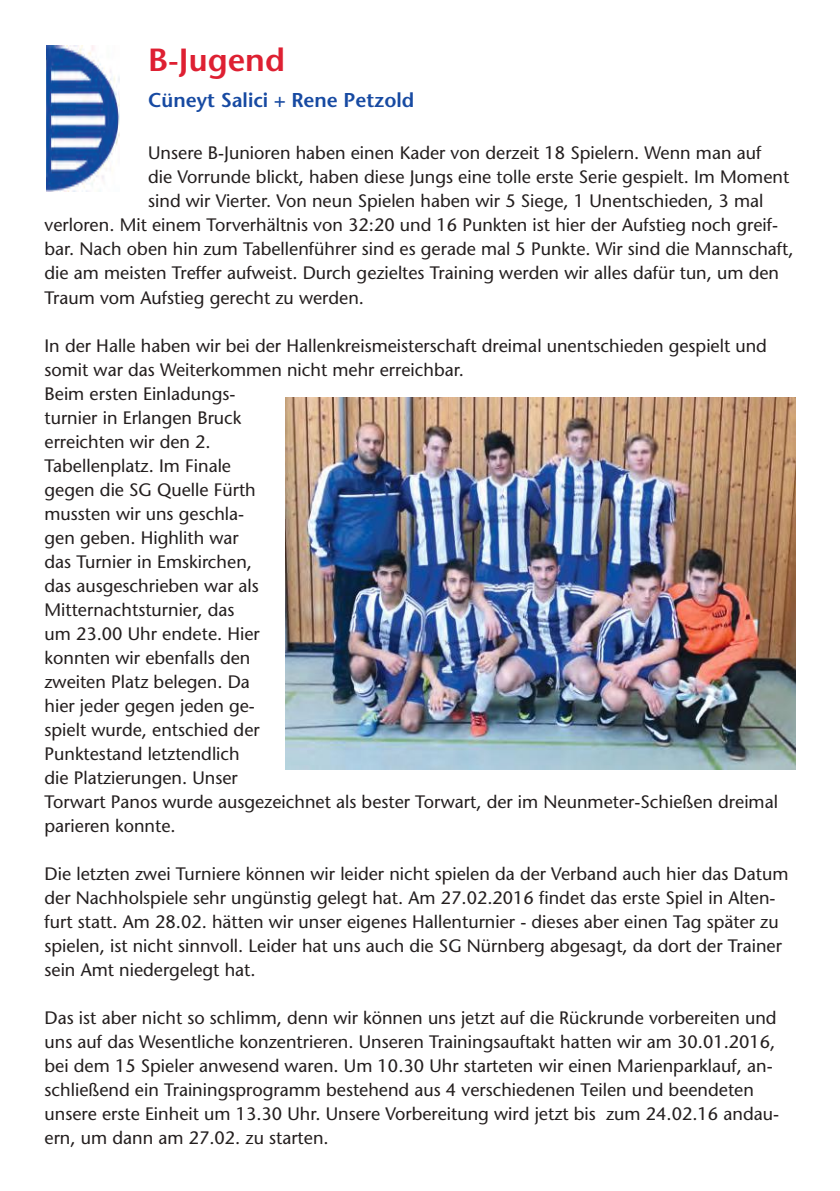
<style>
.page{position:relative;width:840px;height:1191px;background:#fff}
.page>*{position:absolute;margin:0;border:0;box-sizing:border-box;transform-origin:0 0}
.t1{font:600 32px "Stone Sans";color:#de2032}
.t2{font:600 20px "Stone Sans";color:#174aa2}
.t3{font:18px/24px "Stone Sans";color:#241f1f}
</style>
<div class="page">
<img style="left:46px;top:45px;width:74px;height:146px">
<img style="left:285px;top:397px;width:510px;height:372px">
<h1 class="t1" style="left:148px;top:40px;width:138px">B-Jugend</h1>
<p class="t2" style="left:148px;top:88px;width:267px">Cüneyt Salici + Rene Petzold</p>
<p class="t3" style="left:148px;top:141px;width:614px">Unsere B-Junioren haben einen Kader von derzeit 18 Spielern. Wenn man auf</p>
<p class="t3" style="left:148px;top:165px;width:642px">die Vorrunde blickt, haben diese Jungs eine tolle erste Serie gespielt. Im Moment</p>
<p class="t3" style="left:148px;top:189px;width:616px">sind wir Vierter. Von neun Spielen haben wir 5 Siege, 1 Unentschieden, 3 mal</p>
<p class="t3" style="left:44px;top:213px;width:734px">verloren. Mit einem Torverhältnis von 32:20 und 16 Punkten ist hier der Aufstieg noch greif-</p>
<p class="t3" style="left:44px;top:237px;width:750px">bar. Nach oben hin zum Tabellenführer sind es gerade mal 5 Punkte. Wir sind die Mannschaft,</p>
<p class="t3" style="left:44px;top:261px;width:735px">die am meisten Treffer aufweist. Durch gezieltes Training werden wir alles dafür tun, um den</p>
<p class="t3" style="left:44px;top:285px;width:321px">Traum vom Aufstieg gerecht zu werden.</p>
<p class="t3" style="left:44px;top:333px;width:734px">In der Halle haben wir bei der Hallenkreismeisterschaft dreimal unentschieden gespielt und somit war das Weiterkommen nicht mehr erreichbar.<br>Beim ersten Einladungs-<br>turnier in Erlangen Bruck<br>erreichten wir den 2.<br>Tabellenplatz. Im Finale<br>gegen die SG Quelle Fürth<br>mussten wir uns geschla-<br>gen geben. Highlith war<br>das Turnier in Emskirchen,<br>das ausgeschrieben war als<br>Mitternachtsturnier, das<br>um 23.00 Uhr endete. Hier<br>konnten wir ebenfalls den<br>zweiten Platz belegen. Da<br>hier jeder gegen jeden ge-<br>spielt wurde, entschied der<br>Punktestand letztendlich<br>die Platzierungen. Unser<br>Torwart Panos wurde ausgezeichnet als bester Torwart, der im Neunmeter-Schießen dreimal parieren konnte.</p>
<p class="t3" style="left:44px;top:861px;width:745px">Die letzten zwei Turniere können wir leider nicht spielen da der Verband auch hier das Datum der Nachholspiele sehr ungünstig gelegt hat. Am 27.02.2016 findet das erste Spiel in Alten&shy;furt statt. Am 28.02. hätten wir unser eigenes Hallenturnier - dieses aber einen Tag später zu spielen, ist nicht sinnvoll. Leider hat uns auch die SG Nürnberg abgesagt, da dort der Trainer sein Amt niedergelegt hat.</p>
<p class="t3" style="left:44px;top:1005px;width:735px">Das ist aber nicht so schlimm, denn wir können uns jetzt auf die Rückrunde vorbereiten und uns auf das Wesentliche konzentrieren. Unseren Trainingsauftakt hatten wir am 30.01.2016, bei dem 15 Spieler anwesend waren. Um 10.30 Uhr starteten wir einen Marienparklauf, an&shy;schließend ein Trainingsprogramm bestehend aus 4 verschiedenen Teilen und beendeten unsere erste Einheit um 13.30 Uhr. Unsere Vorbereitung wird jetzt bis zum 24.02.16 andau&shy;ern, um dann am 27.02. zu starten.</p>
</div>
